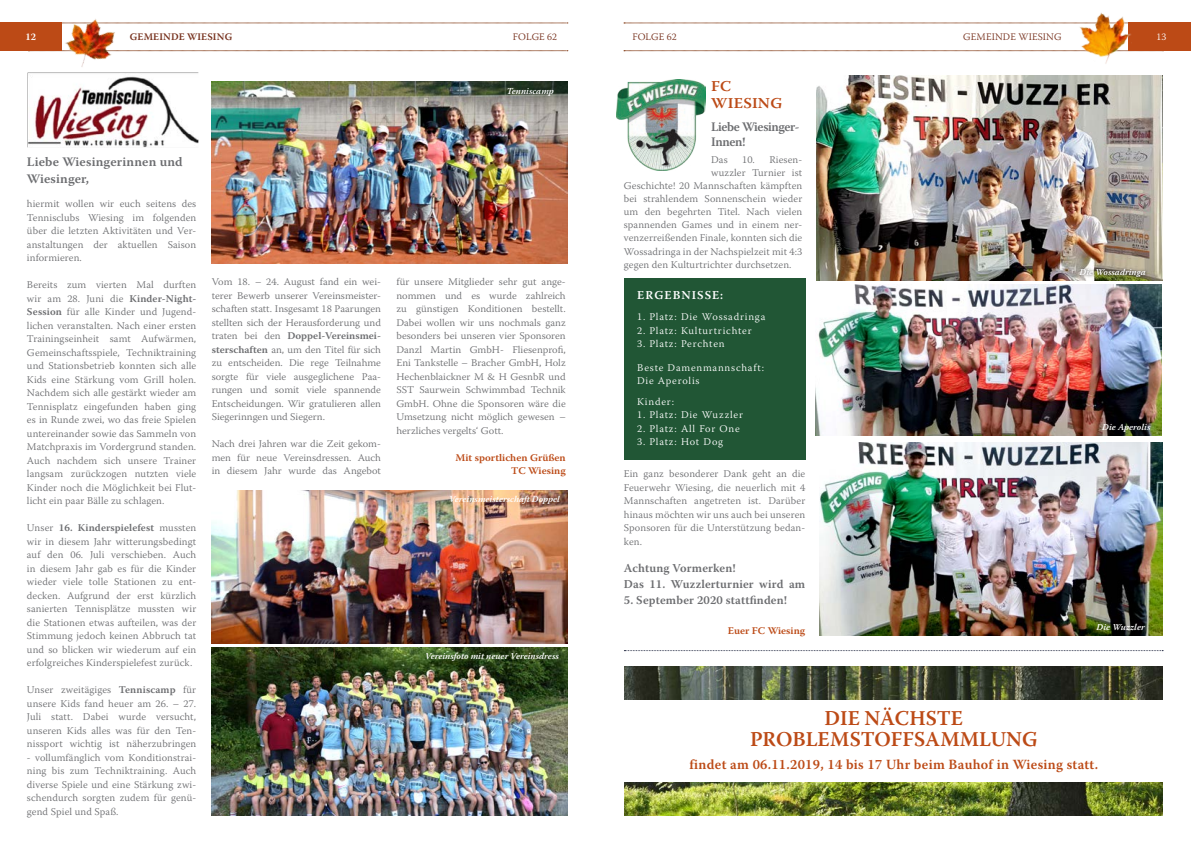
<style>
.page{position:relative;width:1191px;height:842px;background:#fff}
.page>*{position:absolute;margin:0;border:0;box-sizing:border-box;transform-origin:0 0}
.t1{font:600 21px/21px "Warnock Pro";color:#bc4a16;text-align:center}
.t2{font:600 15px/17px "Warnock Pro";letter-spacing:.015em;color:#bc4a16;scale:1.05 1}
.t3{font:600 14px "Warnock Pro";letter-spacing:.02em;color:#bc4a16}
.t4{font:600 13px/17px "Warnock Pro";letter-spacing:.01em;color:#6c6d70}
.t5{font:600 13px/15px "Warnock Pro";letter-spacing:-.03em;color:#6c6d70}
.t6{font:600 12px/16px "Warnock Pro";letter-spacing:.01em;color:#6c6d70}
.t7{font:600 12px "Warnock Pro";letter-spacing:.09em;color:#fff}
.t8{font:300 10.3px/13.5px "Warnock Pro";letter-spacing:.01em;color:#6c6d70;text-align:justify}
.t9{font:300 10.3px/13.5px "Warnock Pro";letter-spacing:.075em;color:#fff}
.t10{font:300 10.2px/13.5px "Warnock Pro";color:#6c6d70;text-align:justify;scale:1.04 1}
.t11{font:600 10.2px/13.5px "Warnock Pro";color:#bc4a16;text-align:right;scale:1.04 1}
.t12{font:300 10px "Warnock Pro";letter-spacing:.01em;color:#752f1b}
.t13{font:600 10px "Warnock Pro";letter-spacing:.015em;color:#752f1b}
.t14{font:600 10px "Warnock Pro";color:#fff}
.t15{font:300 10px "Warnock Pro";color:#fff}
.t16{font:italic 600 9px "Warnock Pro";color:#fff}
.s1{font-weight:600}
</style>
<div class="page">
<svg style="left:117px;top:50px;width:451px;height:1px"></svg>
<svg style="left:117px;top:23px;width:451px;height:1px"></svg>
<svg style="left:624px;top:50px;width:450px;height:1px"></svg>
<svg style="left:624px;top:23px;width:450px;height:1px"></svg>
<div style="left:0;top:23px;width:62px;height:28px;background:#bc4a16"></div>
<div style="left:1128px;top:23px;width:63px;height:28px;background:#bc4a16"></div>
<img style="left:53px;top:19px;width:64px;height:48px">
<img style="left:1074px;top:12px;width:61px;height:52px">
<img style="left:211px;top:648px;width:356px;height:167px">
<img style="left:211px;top:490px;width:356px;height:153px">
<img style="left:27px;top:73px;width:172px;height:74px">
<img style="left:211px;top:81px;width:356px;height:183px">
<img style="left:816px;top:285px;width:345px;height:150px">
<img style="left:819px;top:442px;width:343px;height:193px">
<div style="left:624px;top:278px;width:181px;height:181px;background:#215635"></div>
<img style="left:616px;top:79px;width:89px;height:91px">
<img style="left:816px;top:76px;width:346px;height:204px">
<svg style="left:624px;top:650px;width:539px;height:1px"></svg>
<img style="left:624px;top:667px;width:538px;height:148px">
<div style="left:624px;top:700px;width:538px;height:81px;background:#fff"></div>
<div style="left:1077px;top:266px;width:71px;height:14px;background:#231f20;opacity:.9"></div>
<p class="t14" style="left:25px;top:31px;width:12px">12</p>
<p class="t13" style="left:130px;top:31px;width:104px">GEMEINDE WIESING</p>
<p class="t12" style="left:513px;top:31px;width:46px">FOLGE 62</p>
<p class="t12" style="left:632px;top:31px;width:46px">FOLGE 62</p>
<p class="t12" style="left:963px;top:31px;width:100px">GEMEINDE WIESING</p>
<p class="t15" style="left:1156px;top:31px;width:11px">13</p>
<p class="t16" style="left:507px;top:85px;width:48px">Tenniscamp</p>
<p class="t4" style="left:27px;top:153px;width:157px">Liebe Wiesingerinnen und<br>Wiesinger,</p>
<p class="t8" style="left:27px;top:197px;width:171px">hiermit wollen wir euch seitens des Tennisclubs Wiesing im folgenden über die letzten Aktivitäten und Ver&shy;anstaltungen der aktuellen Saison informieren.</p>
<p class="t8" style="left:27px;top:278px;width:171px">Bereits zum vierten Mal durften wir am 28. Juni die <span class="s1">Kinder-Night-Session</span> für alle Kinder und Jugend&shy;lichen veranstalten. Nach einer ersten Trainingseinheit samt Aufwärmen, Gemeinschaftsspiele, Techniktraining und Stationsbetrieb konnten sich alle Kids eine Stärkung vom Grill holen.<br>Nachdem sich alle gestärkt wieder am Tennisplatz eingefunden haben ging es in Runde zwei, wo das freie Spielen untereinander sowie das Sammeln von Matchpraxis im Vordergrund standen.<br>Auch nachdem sich unsere Trainer langsam zurückzogen nutzten viele Kinder noch die Möglichkeit bei Flut&shy;licht ein paar Bälle zu schlagen.</p>
<p class="t8" style="left:27px;top:521px;width:171px">Unser <span class="s1">16. Kinderspielefest</span> mussten wir in diesem Jahr witterungsbedingt auf den 06. Juli verschieben. Auch in diesem Jahr gab es für die Kinder wieder viele tolle Stationen zu ent&shy;decken. Aufgrund der erst kürzlich sanierten Tennisplätze mussten wir die Stationen etwas aufteilen, was der Stimmung jedoch keinen Abbruch tat und so blicken wir wiederum auf ein erfolgreiches Kinderspielefest zurück.</p>
<p class="t8" style="left:27px;top:683px;width:171px">Unser zweitägiges <span class="s1">Tenniscamp</span> für unsere Kids fand heuer am 26. – 27.<br>Juli statt. Dabei wurde versucht, unseren Kids alles was für den Ten&shy;nissport wichtig ist näherzubringen</p>
<p class="t8" style="left:27px;top:750px;width:171px">- vollumfänglich vom Konditionstrai&shy;ning bis zum Techniktraining. Auch diverse Spiele und eine Stärkung zwi&shy;schendurch sorgten zudem für genü&shy;gend Spiel und Spaß.</p>
<p class="t10" style="left:212px;top:275px;width:164px">Vom 18. – 24. August fand ein wei&shy;terer Bewerb unserer Vereinsmeister&shy;schaften statt. Insgesamt 18 Paarungen stellten sich der Herausforderung und traten bei den <span class="s1">Doppel-Vereinsmei&shy;sterschaften</span> an, um den Titel für sich zu entscheiden. Die rege Teilnahme sorgte für viele ausgeglichene Paa&shy;rungen und somit viele spannende Entscheidungen. Wir gratulieren allen Siegerinngen und Siegern.</p>
<p class="t10" style="left:212px;top:437px;width:164px">Nach drei Jahren war die Zeit gekom&shy;men für neue Vereinsdressen. Auch in diesem Jahr wurde das Angebot</p>
<p class="t10" style="left:396px;top:275px;width:164px">für unsere Mitglieder sehr gut ange&shy;nommen und es wurde zahlreich zu günstigen Konditionen bestellt.<br>Dabei wollen wir uns nochmals ganz besonders bei unseren vier Sponsoren Danzl Martin GmbH- Fliesenprofi, Eni Tankstelle – Bracher GmbH, Holz Hechenblaickner M &amp; H GesnbR und SST Saurwein Schwimmbad Technik GmbH. Ohne die Sponsoren wäre die Umsetzung nicht möglich gewesen – herzliches vergelts‘ Gott.</p>
<p class="t11" style="left:455px;top:451px;width:107px">Mit sportlichen Grüßen<br>TC Wiesing</p>
<p class="t16" style="left:449px;top:493px;width:112px">Vereinsmeisterschaft Doppel</p>
<p class="t16" style="left:425px;top:650px;width:135px">Vereinsfoto mit neuer Vereinsdress</p>
<h2 class="t2" style="left:711px;top:78px;width:69px">FC<br>WIESING</h2>
<p class="t5" style="left:711px;top:119px;width:90px">Liebe Wiesinger-<br>Innen!</p>
<p class="t8" style="left:711px;top:153px;width:18px">Das</p>
<p class="t8" style="left:742px;top:153px;width:62px">10. Riesen-</p>
<p class="t8" style="left:711px;top:166px;width:93px">wuzzler Turnier ist</p>
<p class="t8" style="left:624px;top:179px;width:180px">Geschichte! 20 Mannschaften kämpften</p>
<p class="t8" style="left:624px;top:192px;width:180px">bei strahlendem Sonnenschein wieder</p>
<p class="t8" style="left:624px;top:205px;width:180px">um den begehrten Titel. Nach vielen</p>
<p class="t8" style="left:624px;top:218px;width:180px">spannenden Games und in einem ner-</p>
<p class="t8" style="left:624px;top:231px;width:180px">venzerreißenden Finale, konnten sich die</p>
<p class="t8" style="left:624px;top:245px;width:180px">Wossadringa in der Nachspielzeit mit 4:3</p>
<p class="t8" style="left:624px;top:258px;width:169px">gegen den Kulturtrichter durchsetzen.</p>
<p class="t7" style="left:637px;top:288px;width:87px">ERGEBNISSE:</p>
<p class="t9" style="left:637px;top:310px;width:130px">1. Platz: Die Wossadringa</p>
<p class="t9" style="left:637px;top:323px;width:116px">2. Platz: Kulturtrichter</p>
<p class="t9" style="left:637px;top:337px;width:89px">3. Platz: Perchten</p>
<p class="t9" style="left:637px;top:360px;width:129px">Beste Damenmannschaft:<br>Die Aperolis</p>
<p class="t9" style="left:637px;top:394px;width:38px">Kinder:</p>
<p class="t9" style="left:637px;top:408px;width:107px">1. Platz: Die Wuzzler</p>
<p class="t9" style="left:637px;top:421px;width:104px">2. Platz: All For One</p>
<p class="t9" style="left:637px;top:435px;width:88px">3. Platz: Hot Dog</p>
<p class="t8" style="left:624px;top:467px;width:183px">Ein ganz besonderer Dank geht an die Feuerwehr Wiesing, die neuerlich mit 4<br>Mannschaften angetreten ist. Darüber hinaus möchten wir uns auch bei unseren Sponsoren für die Unterstützung bedan&shy;ken.</p>
<p class="t6" style="left:624px;top:560px;width:183px">Achtung Vormerken!<br>Das 11. Wuzzlerturnier wird am</p>
<p class="t6" style="left:624px;top:592px;width:165px">5. September 2020 stattfinden!</p>
<p class="t11" style="left:728px;top:624px;width:76px">Euer FC Wiesing</p>
<p class="t16" style="left:1079px;top:266px;width:68px">Die Wossadringa</p>
<p class="t16" style="left:1102px;top:422px;width:50px">Die Aperolis</p>
<p class="t16" style="left:1096px;top:622px;width:50px">Die Wuzzler</p>
<h1 class="t1" style="left:750px;top:707px;width:289px">DIE NÄCHSTE<br>PROBLEMSTOFFSAMMLUNG</h1>
<h3 class="t3" style="left:689px;top:756px;width:410px">findet am 06.11.2019, 14 bis 17 Uhr beim Bauhof in Wiesing statt.</h3>
</div>
